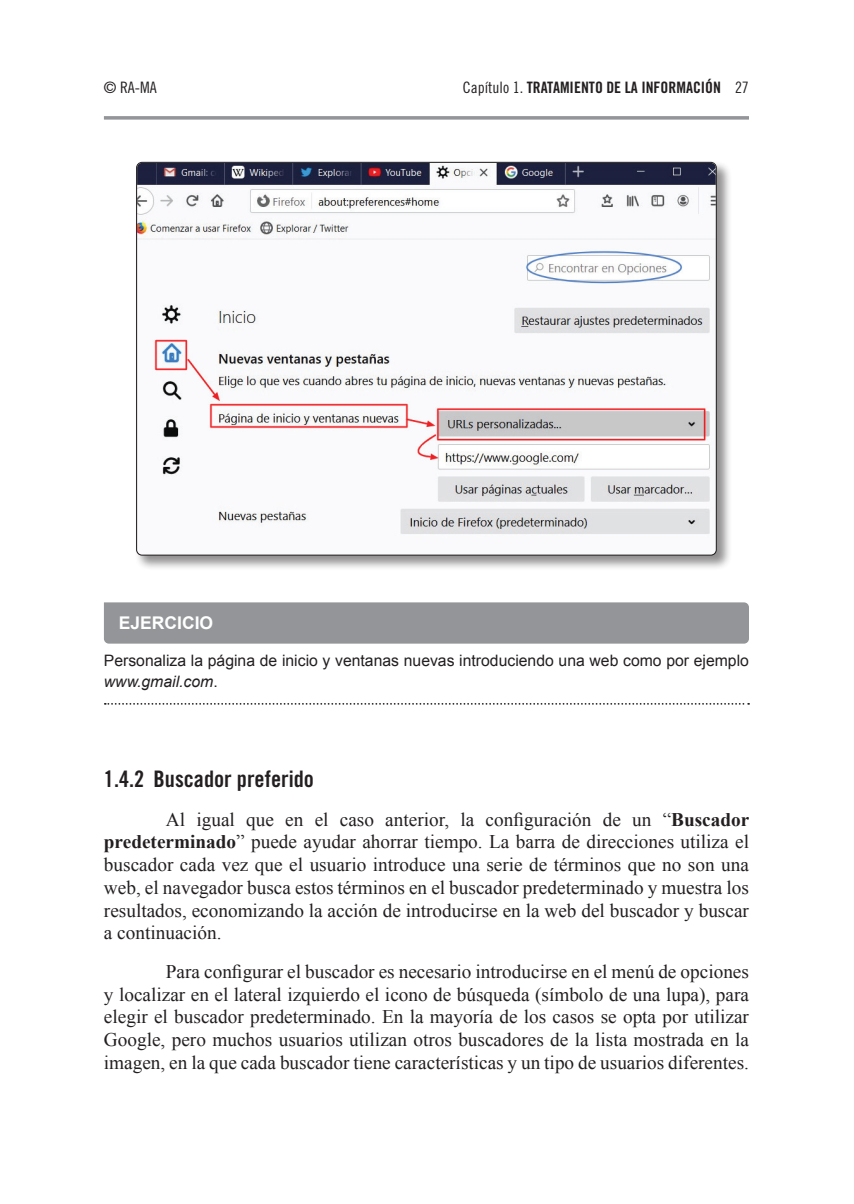
<style>
.page{position:relative;width:854px;height:1204px;background:#fff}
.page>*{position:absolute;margin:0;border:0;box-sizing:border-box;transform-origin:0 0}
.t1{font:22.75px "Trade Gothic LT Std Bd Cn 20";color:#231f20}
.t2{font:19.25px/22.8px "Times New Roman";color:#231f20;text-align:justify}
.t3{font:700 17.5px "Arial";color:#fff}
.t4{font:15.75px/21px "Arial";color:#231f20}
.t5{font:15.75px "Trade Gothic LT Std Bd Cn 20";color:#231f20}
.t6{font:15.75px "Trade Gothic LT Std Cn 18";color:#231f20}
.s1{font-family:"Trade Gothic LT Std Cn 18"}
.s2{font-style:italic}
.s3{font-weight:700}
</style>
<div class="page">
<svg style="left:104px;top:116px;width:645px;height:4px;fill:#989a9d"></svg>
<div style="left:104px;top:602px;width:645px;height:41px;background:#939598"></div>
<svg style="left:105px;top:703px;width:644px;height:1px"></svg>
<div style="left:135px;top:161px;width:597px;height:410px;background:#231f20;opacity:.5"></div>
<img style="left:137px;top:163px;width:579px;height:391px">
<p class="t6" style="left:104px;top:78px;width:54px">© RA-MA</p>
<p class="t5" style="left:463px;top:78px;width:288px"><span class="s1">Capítulo 1.</span> TRATAMIENTO DE LA INFORMACIÓN <span class="s1">27</span></p>
<p class="t3" style="left:119px;top:611px;width:96px">EJERCICIO</p>
<p class="t4" style="left:104px;top:650px;width:646px">Personaliza la página de inicio y ventanas nuevas introduciendo una web como por ejemplo <span class="s2">www.gmail.com</span>.</p>
<p class="t1" style="left:104px;top:765px;width:212px">1.4.2 Buscador preferido</p>
<p class="t2" style="left:104px;top:807px;width:647px;text-indent:62px">Al igual que en el caso anterior, la configuración de un “<span class="s3">Buscador predeterminado</span>” puede ayudar ahorrar tiempo. La barra de direcciones utiliza el buscador cada vez que el usuario introduce una serie de términos que no son una web, el navegador busca estos términos en el buscador predeterminado y muestra los resultados, economizando la acción de introducirse en la web del buscador y buscar a continuación.</p>
<p class="t2" style="left:104px;top:959px;width:646px;text-indent:62px">Para configurar el buscador es necesario introducirse en el menú de opciones y localizar en el lateral izquierdo el icono de búsqueda (símbolo de una lupa), para elegir el buscador predeterminado. En la mayoría de los casos se opta por utilizar Google, pero muchos usuarios utilizan otros buscadores de la lista mostrada en la imagen, en la que cada buscador tiene características y un tipo de usuarios diferentes.</p>
</div>
